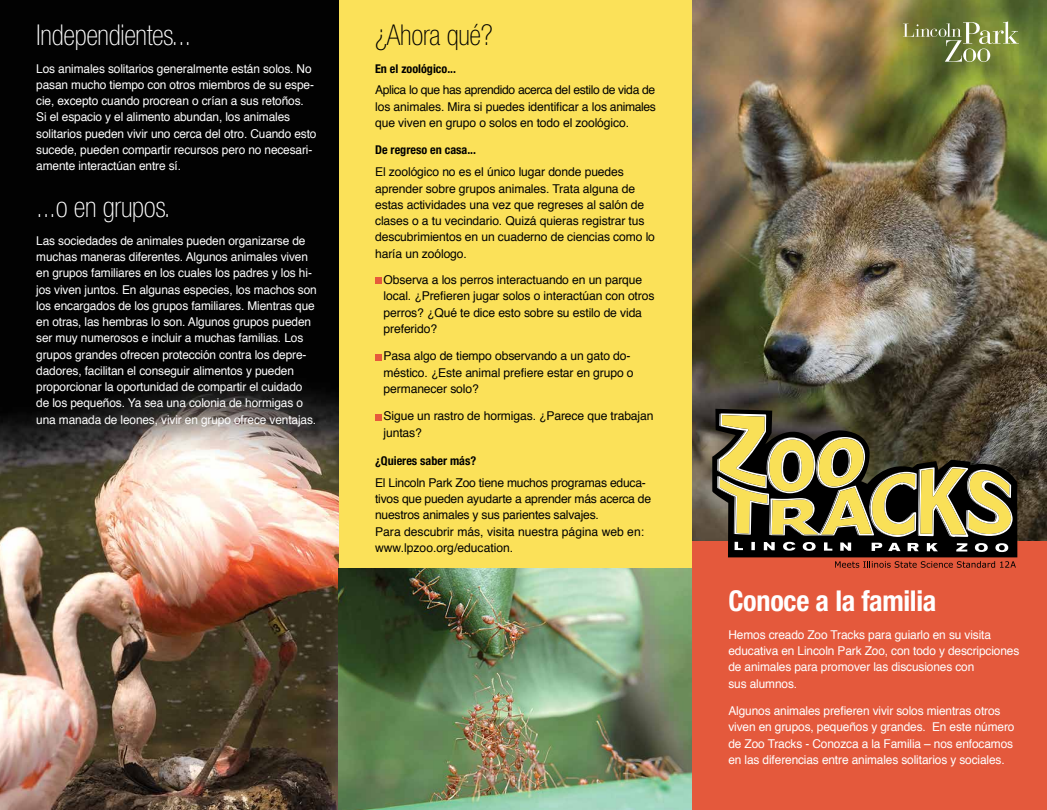
<style>
.page{position:relative;width:1047px;height:810px;background:#fff}
.page>*{position:absolute;margin:0;border:0;box-sizing:border-box;transform-origin:0 0}
.t1{font:100 condensed 28.75px "Helvetica Neue";letter-spacing:-.01em;color:#fff}
.t2{font:700 condensed 28.75px "Helvetica Neue";letter-spacing:-.01em;color:#fff}
.t3{font:100 condensed 28.75px "Helvetica Neue";letter-spacing:-.01em;color:#000}
.t4{font:12.12px/16.2px "Helvetica";letter-spacing:-.01em;color:#fff}
.t5{font:12.12px/16.2px "Helvetica";letter-spacing:-.01em;color:#000}
.t6{font:700 condensed 12.12px "Helvetica Neue";color:#000}
</style>
<div class="page">
<div style="left:339px;top:0;width:354px;height:810px;background:#fbe159"></div>
<img style="left:0;top:0;width:339px;height:810px">
<img style="left:339px;top:569px;width:354px;height:241px">
<svg style="left:375px;top:278px;width:6px;height:6px"></svg>
<svg style="left:375px;top:354px;width:6px;height:6px"></svg>
<svg style="left:375px;top:414px;width:6px;height:6px"></svg>
<img style="left:693px;top:0;width:354px;height:541px">
<div style="left:693px;top:541px;width:354px;height:269px;background:#e4593c"></div>
<svg style="left:712px;top:409px;width:305px;height:148px;background:#29221a"></svg>
<svg style="left:716px;top:413px;width:296px;height:139px;background:#736a41"></svg>
<svg style="left:835px;top:561px;width:180px;height:7px"></svg>
<svg style="left:903px;top:21px;width:115px;height:41px;background:#859051"></svg>
<h1 class="t1" style="left:36px;top:19px;width:156px">Independientes...</h1>
<p class="t4" style="left:36px;top:61px;width:282px">Los animales solitarios generalmente están solos. No pasan mucho tiempo con otros miembros de su espe&shy;cie, excepto cuando procrean o crían a sus retoños.<br>Si el espacio y el alimento abundan, los animales solitarios pueden vivir uno cerca del otro. Cuando esto sucede, pueden compartir recursos pero no necesari&shy;amente interactúan entre sí.</p>
<h1 class="t1" style="left:36px;top:191px;width:136px">...o en grupos.</h1>
<p class="t4" style="left:36px;top:233px;width:282px">Las sociedades de animales pueden organizarse de muchas maneras diferentes. Algunos animales viven en grupos familiares en los cuales los padres y los hi&shy;jos viven juntos. En algunas especies, los machos son los encargados de los grupos familiares. Mientras que en otras, las hembras lo son. Algunos grupos pueden ser muy numerosos e incluir a muchas familias. Los grupos grandes ofrecen protección contra los depre&shy;dadores, facilitan el conseguir alimentos y pueden proporcionar la oportunidad de compartir el cuidado de los pequeños. Ya sea una colonia de hormigas o una manada de leones, vivir en grupo ofrece ventajas.</p>
<h1 class="t3" style="left:375px;top:19px;width:119px">¿Ahora qué?</h1>
<p class="t6" style="left:375px;top:61px;width:82px">En el zoológico...</p>
<p class="t5" style="left:375px;top:82px;width:282px;text-align:justify">Aplica lo que has aprendido acerca del estilo de vida de los animales. Mira si puedes identificar a los animales que viven en grupo o solos en todo el zoológico.</p>
<p class="t6" style="left:375px;top:143px;width:102px">De regreso en casa...</p>
<p class="t5" style="left:375px;top:164px;width:281px">El zoológico no es el único lugar donde puedes aprender sobre grupos animales. Trata alguna de estas actividades una vez que regreses al salón de clases o a tu vecindario. Quizá quieras registrar tus descubrimientos en un cuaderno de ciencias como lo haría un zoólogo.</p>
<p class="t5" style="left:383px;top:272px;width:272px">Observa a los perros interactuando en un parque local. ¿Prefieren jugar solos o interactúan con otros perros? ¿Qué te dice esto sobre su estilo de vida preferido?</p>
<p class="t5" style="left:383px;top:348px;width:251px">Pasa algo de tiempo observando a un gato do&shy;méstico. ¿Este animal prefiere estar en grupo o permanecer solo?</p>
<p class="t5" style="left:383px;top:408px;width:271px">Sigue un rastro de hormigas. ¿Parece que trabajan juntas?</p>
<p class="t6" style="left:375px;top:453px;width:103px">¿Quieres saber más?</p>
<p class="t5" style="left:375px;top:475px;width:277px">El Lincoln Park Zoo tiene muchos programas educa&shy;tivos que pueden ayudarte a aprender más acerca de nuestros animales y sus parientes salvajes.<br>Para descubrir más, visita nuestra página web en: www.lpzoo.org/education.</p>
<h1 class="t2" style="left:728px;top:584px;width:209px">Conoce a la familia</h1>
<p class="t4" style="left:728px;top:627px;width:292px">Hemos creado Zoo Tracks para guiarlo en su visita educativa en Lincoln Park Zoo, con todo y descripciones de animales para promover las discusiones con<br>sus alumnos.</p>
<p class="t4" style="left:728px;top:703px;width:287px">Algunos animales prefieren vivir solos mientras otros viven en grupos, pequeños y grandes. En este número de Zoo Tracks - Conozca a la Familia – nos enfocamos en las diferencias entre animales solitarios y sociales.</p>
</div>
